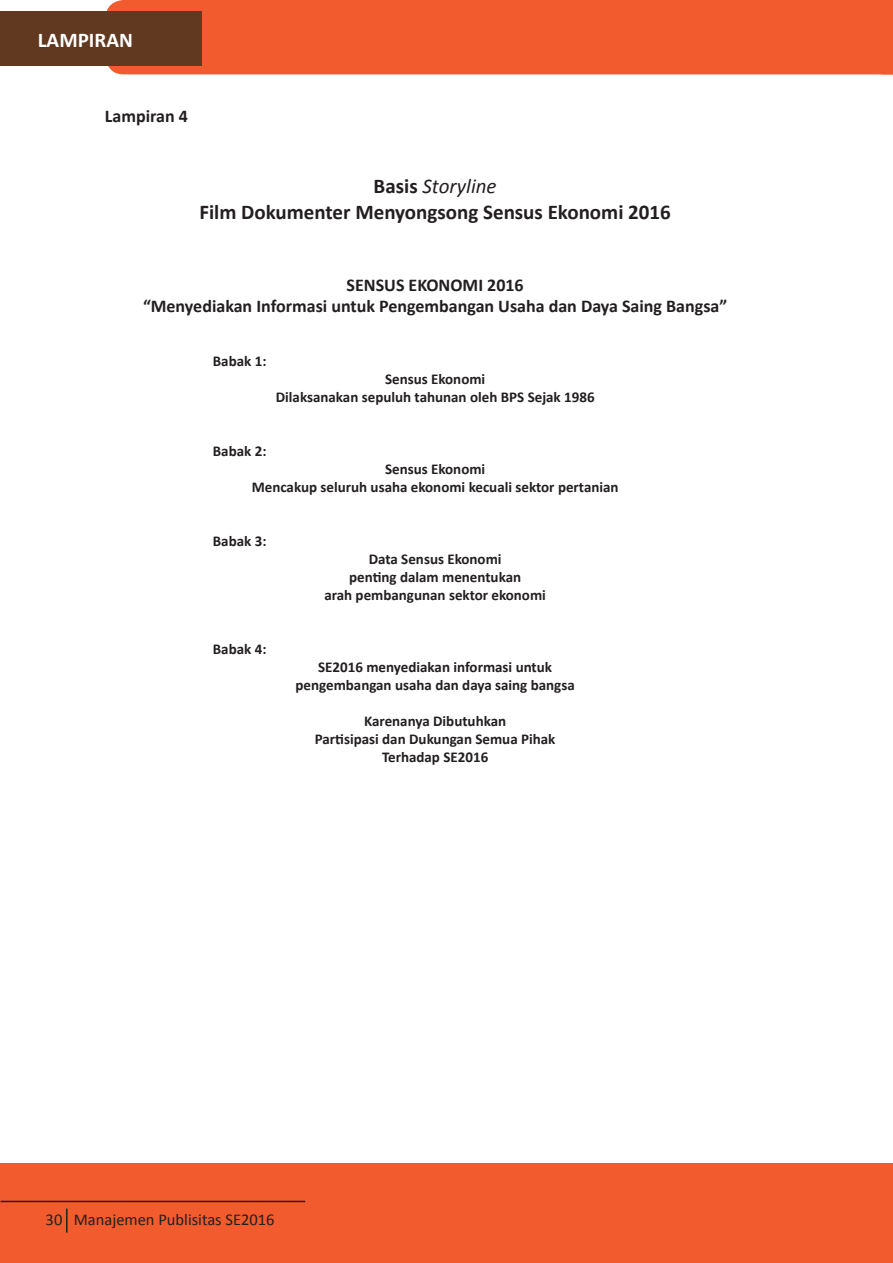
<style>
.page{position:relative;width:893px;height:1263px;background:#fff}
.page>*{position:absolute;margin:0;border:0;box-sizing:border-box;transform-origin:0 0}
.t1{font:700 21px/25.2px "Calibri";color:#231f20;text-align:center}
.t2{font:700 21px "Calibri";color:#fff}
.t3{font:700 18px/21.6px "Calibri";color:#231f20;text-align:center}
.t4{font:16.5px "Calibri";color:#231f20}
.t5{font:700 15px/18px "Calibri";color:#231f20;text-align:center}
.s1{font-weight:400;font-style:italic}
</style>
<div class="page">
<div style="left:106px;top:0;width:760px;height:74px;background:#f15b2d"></div>
<div style="left:0;top:12px;width:202px;height:54px;background:#613920"></div>
<div style="left:1px;top:1163px;width:892px;height:99px;background:#f15b2d"></div>
<div style="left:866px;top:0;width:27px;height:74px;background:#f15b2d"></div>
<hr style="left:1px;top:1201px;width:304px;height:1px;background:#231f20">
<hr style="left:66px;top:1208px;width:2px;height:24px;background:#231f20">
<h1 class="t2" style="left:38px;top:26px;width:97px">LAMPIRAN</h1>
<p class="t3" style="left:105px;top:105px;width:84px">Lampiran 4</p>
<h1 class="t1" style="left:199px;top:174px;width:473px">Basis <span class="s1">Storyline<br></span>Film Dokumenter Menyongsong Sensus Ekonomi 2016</h1>
<p class="t3" style="left:143px;top:274px;width:586px">SENSUS EKONOMI 2016<br>“Menyediakan Informasi untuk Pengembangan Usaha dan Daya Saing Bangsa”</p>
<p class="t5" style="left:213px;top:352px;width:55px">Babak 1:</p>
<p class="t5" style="left:276px;top:370px;width:320px">Sensus Ekonomi<br>Dilaksanakan sepuluh tahunan oleh BPS Sejak 1986</p>
<p class="t5" style="left:213px;top:442px;width:55px">Babak 2:</p>
<p class="t5" style="left:252px;top:460px;width:368px">Sensus Ekonomi<br>Mencakup seluruh usaha ekonomi kecuali sektor pertanian</p>
<p class="t5" style="left:213px;top:532px;width:55px">Babak 3:</p>
<p class="t5" style="left:213px;top:640px;width:55px">Babak 4:</p>
<p class="t5" style="left:324px;top:550px;width:223px">Data Sensus Ekonomi<br>penting dalam menentukan<br>arah pembangunan sektor ekonomi</p>
<p class="t5" style="left:296px;top:658px;width:281px">SE2016 menyediakan informasi untuk pengembangan usaha dan daya saing bangsa</p>
<p class="t5" style="left:315px;top:712px;width:242px">Karenanya Dibutuhkan<br>Partisipasi dan Dukungan Semua Pihak<br>Terhadap SE2016</p>
<p class="t4" style="left:46px;top:1209px;width:230px">30 Manajemen Publisitas SE2016</p>
</div>
